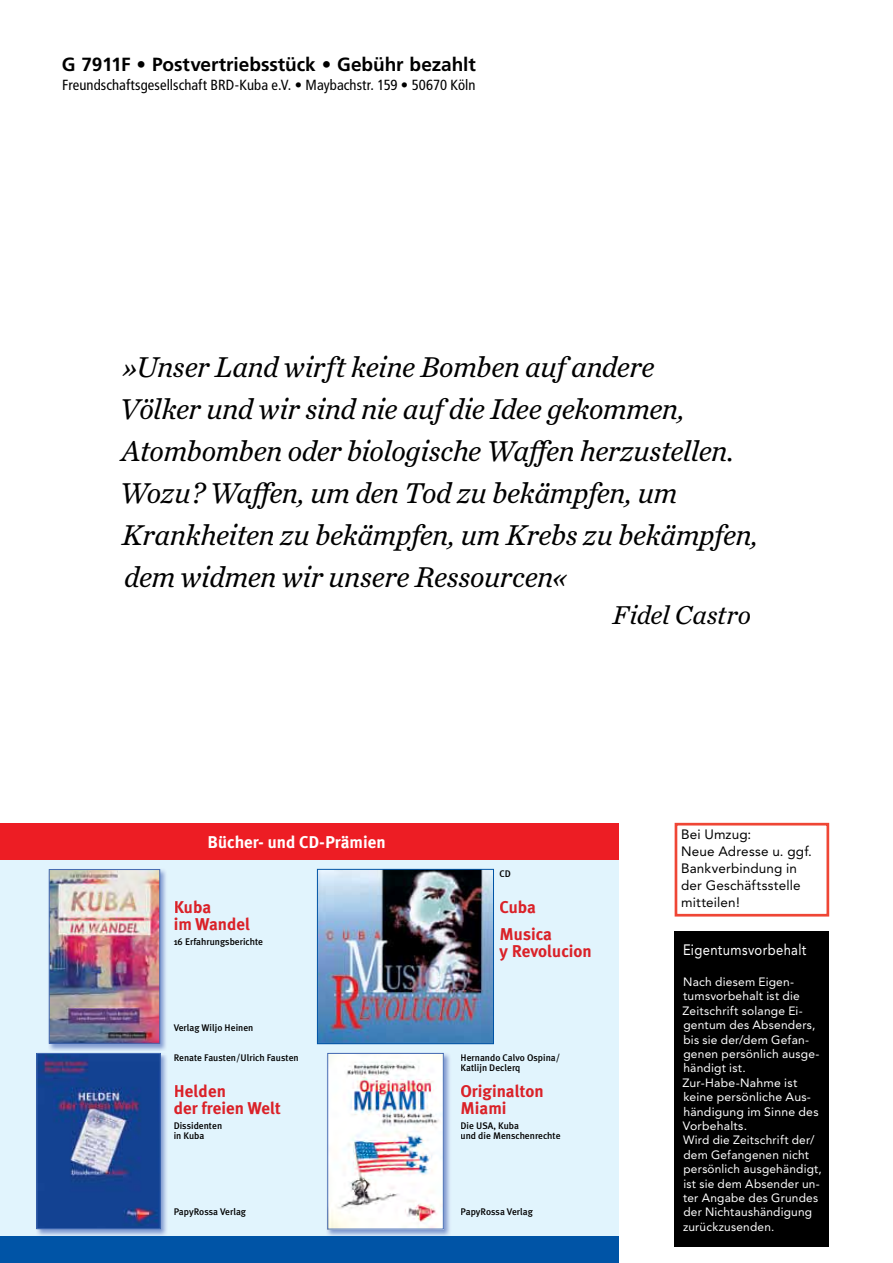
<style>
.page{position:relative;width:893px;height:1263px;background:#fff}
.page>*{position:absolute;margin:0;border:0;box-sizing:border-box;transform-origin:0 0}
.t1{font:italic 30px/42px "Chronicle Text G2";letter-spacing:-.01em;color:#000}
.t2{font:italic 27px "Chronicle Text G2";letter-spacing:-.005em;color:#000}
.t3{font:700 19.05px "Frutiger LT Std";letter-spacing:-.005em;color:#000}
.t4{font:700 17.1px/17.1px "Meta Plus";color:#da2128}
.t5{font:700 17.1px "Meta Plus";color:#fff}
.t6{font:15px "Avenir LT Std";letter-spacing:.03em;color:#fff;scale:.87 1}
.t7{font:condensed 14.7px "Frutiger LT Std";letter-spacing:.005em;color:#000}
.t8{font:13.5px/17px "Avenir LT Std";letter-spacing:.01em;color:#000}
.t9{font:12px/14.4px "Avenir LT Std";letter-spacing:.015em;color:#fff}
.t10{font:500 9.6px/9.6px "Meta Plus";color:#000}
</style>
<div class="page">
<div style="left:675px;top:931px;width:154px;height:316px;background:#000"></div>
<div style="left:675px;top:823px;width:154px;height:93px;border:3px solid #ef4635"></div>
<div style="left:0;top:855px;width:618px;height:389px;background:#e1f4fd"></div>
<img style="left:48px;top:869px;width:118px;height:182px">
<img style="left:51px;top:871px;width:107px;height:170px">
<div style="left:49px;top:869px;width:111px;height:174px;border:1px solid #436ab3"></div>
<img style="left:36px;top:1052px;width:131px;height:184px">
<img style="left:39px;top:1055px;width:119px;height:172px">
<div style="left:37px;top:1053px;width:123px;height:176px;border:1px solid #436ab3"></div>
<img style="left:327px;top:1052px;width:123px;height:184px">
<img style="left:330px;top:1055px;width:111px;height:172px">
<div style="left:0;top:823px;width:618px;height:37px;background:#ed1d24"></div>
<img style="left:319px;top:871px;width:173px;height:171px">
<div style="left:317px;top:869px;width:177px;height:175px;border:1px solid #0054a6"></div>
<div style="left:0;top:1236px;width:618px;height:27px;background:#0054a6"></div>
<h3 class="t3" style="left:62px;top:54px;width:415px">G 7911F • Postvertriebsstück • Gebühr bezahlt</h3>
<p class="t7" style="left:62px;top:76px;width:415px">Freundschaftsgesellschaft BRD-Kuba e.V. • Maybachstr. 159 • 50670 Köln</p>
<p class="t1" style="left:120px;top:344px;width:640px">»Unser Land wirft keine Bomben auf andere<br>Völker und wir sind nie auf die Idee gekommen, Atombomben oder biologische Waffen herzustellen.<br>Wozu? Waffen, um den Tod zu bekämpfen, um Krankheiten zu bekämpfen, um Krebs zu bekämpfen, dem widmen wir unsere Ressourcen«</p>
<h2 class="t2" style="left:612px;top:594px;width:140px">Fidel Castro</h2>
<h3 class="t5" style="left:208px;top:832px;width:179px">Bücher- und CD-Prämien</h3>
<h3 class="t4" style="left:174px;top:898px;width:78px">Kuba<br>im Wandel</h3>
<p class="t10" style="left:174px;top:937px;width:91px">16 Erfahrungsberichte</p>
<p class="t10" style="left:174px;top:1023px;width:81px">Verlag Wiljo Heinen</p>
<p class="t10" style="left:174px;top:1053px;width:127px">Renate Fausten/Ulrich Fausten</p>
<h3 class="t4" style="left:174px;top:1083px;width:109px">Helden<br>der freien Welt</h3>
<p class="t10" style="left:174px;top:1121px;width:50px">Dissidenten in Kuba</p>
<p class="t10" style="left:174px;top:1207px;width:74px">PapyRossa Verlag</p>
<p class="t10" style="left:500px;top:869px;width:13px">CD</p>
<h3 class="t4" style="left:500px;top:894px;width:54px;line-height:26.7px">Cuba<br>Musica</h3>
<h3 class="t4" style="left:500px;top:942px;width:94px">y Revolucion</h3>
<p class="t10" style="left:460px;top:1053px;width:101px">Hernando Calvo Ospina/<br>Katlijn Declerq</p>
<h3 class="t4" style="left:460px;top:1083px;width:85px">Originalton<br>Miami</h3>
<p class="t10" style="left:460px;top:1121px;width:102px">Die USA, Kuba<br>und die Menschenrechte</p>
<p class="t10" style="left:460px;top:1207px;width:74px">PapyRossa Verlag</p>
<p class="t8" style="left:681px;top:826px;width:132px">Bei Umzug:<br>Neue Adresse u. ggf.<br>Bankverbindung in der Geschäftsstelle mitteilen!</p>
<p class="t6" style="left:683px;top:941px;width:143px">Eigentumsvorbehalt</p>
<p class="t9" style="left:682px;top:975px;width:141px">Nach diesem Eigen&shy;tumsvorbehalt ist die<br>Zeitschrift solange Ei&shy;gentum des Absenders, bis sie der/dem Gefan&shy;genen persönlich ausge&shy;händigt ist.<br>Zur-Habe-Nahme ist keine persönliche Aus&shy;händigung im Sinne des<br>Vorbehalts.<br>Wird die Zeitschrift der/ dem Gefangenen nicht persönlich ausgehändigt, ist sie dem Absender un&shy;ter Angabe des Grundes der Nichtaushändigung zurückzusenden.</p>
</div>
